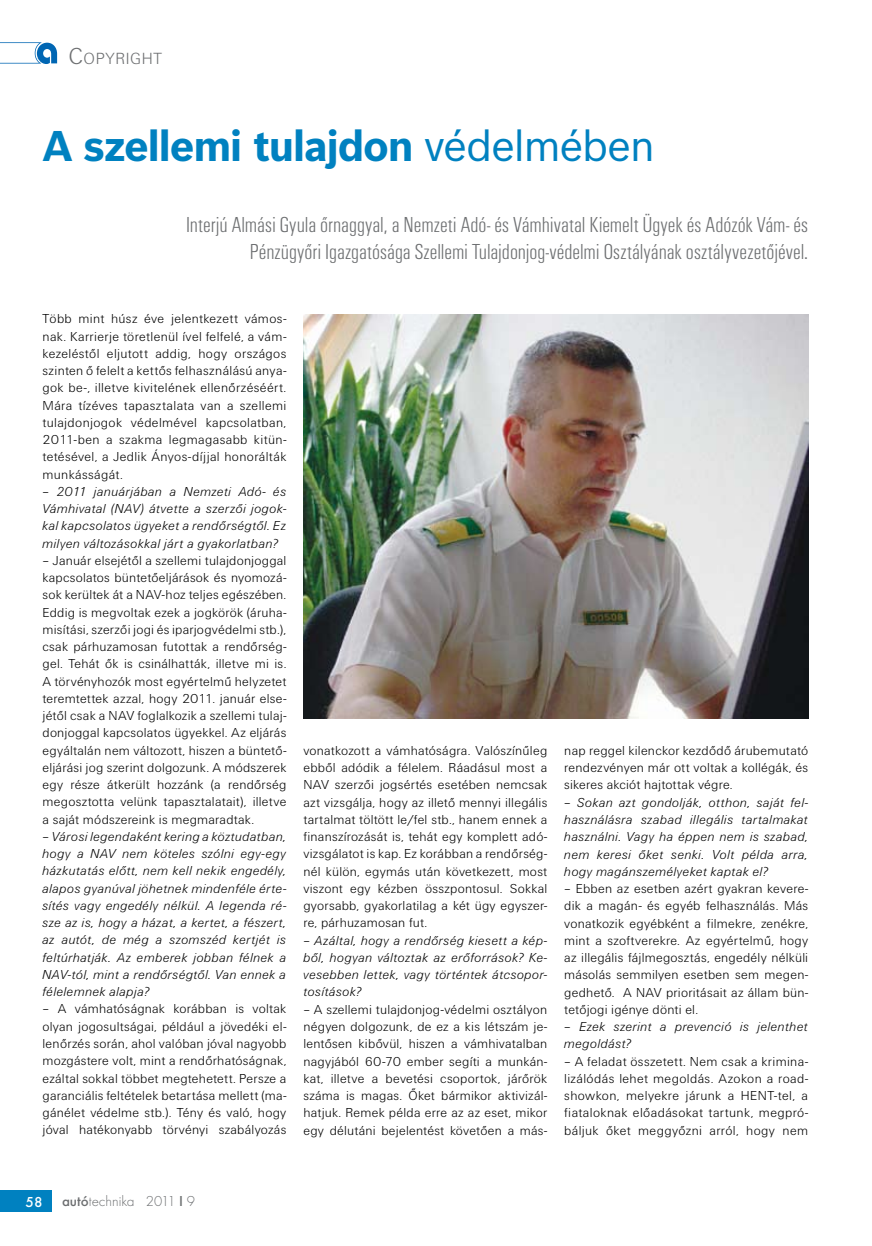
<style>
.page{position:relative;width:872px;height:1246px;background:#fff}
.page>*{position:absolute;margin:0;border:0;box-sizing:border-box;transform-origin:0 0}
.t1{font:700 42px "Bosch Sans East";letter-spacing:-.035em;color:#0081c0}
.t2{font:22.5px/27px "U001 Con Lig";letter-spacing:-.005em;color:#6d6f71;text-align:right}
.t3{font:16.8px "U001 Lig";letter-spacing:.04em;color:#6d6f71}
.t4{font:300 15px "Futura TOT";color:#6d6f71}
.t5{font:500 15px "Futura TOT";color:#fff}
.t6{font:13.5px/17.2px "U001 Lig";letter-spacing:.02em;color:#000;text-align:justify}
.t7{font:italic 13.5px/17.2px "U001 Lig";letter-spacing:.02em;color:#000;text-align:justify}
.s1{font-size:24px}
.s2{font-weight:400}
.s3{font-weight:500}
</style>
<div class="page">
<div style="left:0;top:1191px;width:51px;height:21px;background:#0081c0"></div>
<svg style="left:0;top:42px;width:57px;height:22px"></svg>
<img style="left:303px;top:314px;width:505px;height:404px">
<p class="t3" style="left:68px;top:49px;width:95px"><span class="s1">C</span>opyright</p>
<p class="t1" style="left:43px;top:120px;width:614px">A szellemi tulajdon <span class="s2">védelmében</span></p>
<p class="t2" style="left:186px;top:212px;width:623px">Interjú Almási Gyula őrnaggyal, a Nemzeti Adó- és Vámhivatal Kiemelt Ügyek és Adózók Vám- és<br>Pénzügyőri Igazgatósága Szellemi Tulajdonjog-védelmi Osztályának osztályvezetőjével.</p>
<p class="t6" style="left:43px;top:310px;width:245px">Több mint húsz éve jelentkezett vámos&shy;nak. Karrierje töretlenül ível felfelé, a vám&shy;kezeléstől eljutott addig, hogy országos szinten ő felelt a kettős felhasználású anya&shy;gok be-, illetve kivitelének ellenőrzéséért.<br>Mára tízéves tapasztalata van a szellemi tulajdonjogok védelmével kapcsolatban, 2011-ben a szakma legmagasabb kitün&shy;tetésével, a Jedlik Ányos-díjjal honorálták munkásságát.</p>
<p class="t7" style="left:43px;top:483px;width:246px">– 2011 januárjában a Nemzeti Adó- és Vámhivatal (NAV) átvette a szerzői jogok&shy;kal kapcsolatos ügyeket a rendőrségtől. Ez milyen változásokkal járt a gyakorlatban?</p>
<p class="t6" style="left:43px;top:552px;width:245px">– Január elsejétől a szellemi tulajdonjoggal kapcsolatos büntetőeljárások és nyomozá&shy;sok kerültek át a NAV-hoz teljes egészében.<br>Eddig is megvoltak ezek a jogkörök (áruha&shy;misítási, szerzői jogi és iparjogvédelmi stb.), csak párhuzamosan futottak a rendőrség&shy;gel. Tehát ők is csinálhatták, illetve mi is.<br>A törvényhozók most egyértelmű helyzetet teremtettek azzal, hogy 2011. január else&shy;jétől csak a NAV foglalkozik a szellemi tulaj&shy;donjoggal kapcsolatos ügyekkel. Az eljárás egyáltalán nem változott, hiszen a büntető&shy;eljárási jog szerint dolgozunk. A módszerek egy része átkerült hozzánk (a rendőrség megosztotta velünk tapasztalatait), illetve a saját módszereink is megmaradtak.</p>
<p class="t7" style="left:43px;top:828px;width:246px">– Városi legendaként kering a köztudatban, hogy a NAV nem köteles szólni egy-egy házkutatás előtt, nem kell nekik engedély, alapos gyanúval jöhetnek mindenféle érte&shy;sítés vagy engedély nélkül. A legenda ré&shy;sze az is, hogy a házat, a kertet, a fészert, az autót, de még a szomszéd kertjét is feltúrhatják. Az emberek jobban félnek a NAV-tól, mint a rendőrségtől. Van ennek a félelemnek alapja?</p>
<p class="t6" style="left:43px;top:1000px;width:245px">– A vámhatóságnak korábban is voltak olyan jogosultságai, például a jövedéki el&shy;lenőrzés során, ahol valóban jóval nagyobb mozgástere volt, mint a rendőrhatóságnak, ezáltal sokkal többet megtehetett. Persze a garanciális feltételek betartása mellett (ma&shy;gánélet védelme stb.). Tény és való, hogy jóval hatékonyabb törvényi szabályozás</p>
<p class="t6" style="left:303px;top:742px;width:245px">vonatkozott a vámhatóságra. Valószínűleg ebből adódik a félelem. Ráadásul most a NAV szerzői jogsértés esetében nemcsak azt vizsgálja, hogy az illető mennyi illegális tartalmat töltött le/fel stb., hanem ennek a finanszírozását is, tehát egy komplett adó&shy;vizsgálatot is kap. Ez korábban a rendőrség&shy;nél külön, egymás után következett, most viszont egy kézben összpontosul. Sokkal gyorsabb, gyakorlatilag a két ügy egyszer&shy;re, párhuzamosan fut.</p>
<p class="t7" style="left:303px;top:932px;width:246px">– Azáltal, hogy a rendőrség kiesett a kép&shy;ből, hogyan változtak az erőforrások? Ke&shy;vesebben lettek, vagy történtek átcsopor&shy;tosítások?</p>
<p class="t6" style="left:303px;top:1001px;width:245px">– A szellemi tulajdonjog-védelmi osztályon négyen dolgozunk, de ez a kis létszám je&shy;lentősen kibővül, hiszen a vámhivatalban nagyjából 60-70 ember segíti a munkán&shy;kat, illetve a bevetési csoportok, járőrök száma is magas. Őket bármikor aktivizál&shy;hatjuk. Remek példa erre az az eset, mikor egy délutáni bejelentést követően a más-</p>
<p class="t6" style="left:564px;top:742px;width:245px">nap reggel kilenckor kezdődő árubemutató rendezvényen már ott voltak a kollégák, és sikeres akciót hajtottak végre.</p>
<p class="t7" style="left:564px;top:794px;width:246px">– Sokan azt gondolják, otthon, saját fel&shy;használásra szabad illegális tartalmakat használni. Vagy ha éppen nem is szabad, nem keresi őket senki. Volt példa arra, hogy magánszemélyeket kaptak el?</p>
<p class="t6" style="left:564px;top:880px;width:245px">– Ebben az esetben azért gyakran kevere&shy;dik a magán- és egyéb felhasználás. Más vonatkozik egyébként a filmekre, zenékre, mint a szoftverekre. Az egyértelmű, hogy az illegális fájlmegosztás, engedély nélküli másolás semmilyen esetben sem megen&shy;gedhető. A NAV prioritásait az állam bün&shy;tetőjogi igénye dönti el.</p>
<p class="t7" style="left:564px;top:1018px;width:245px">– Ezek szerint a prevenció is jelenthet megoldást?</p>
<p class="t6" style="left:564px;top:1053px;width:245px">– A feladat összetett. Nem csak a krimina&shy;lizálódás lehet megoldás. Azokon a road&shy;showkon, melyekre járunk a HENT-tel, a fiataloknak előadásokat tartunk, megpró&shy;báljuk őket meggyőzni arról, hogy nem</p>
<p class="t5" style="left:26px;top:1193px;width:19px">58</p>
<p class="t4" style="left:62px;top:1193px;width:135px"><span class="s3">autó</span>technika 2011 <span class="s3">I</span> 9</p>
</div>
